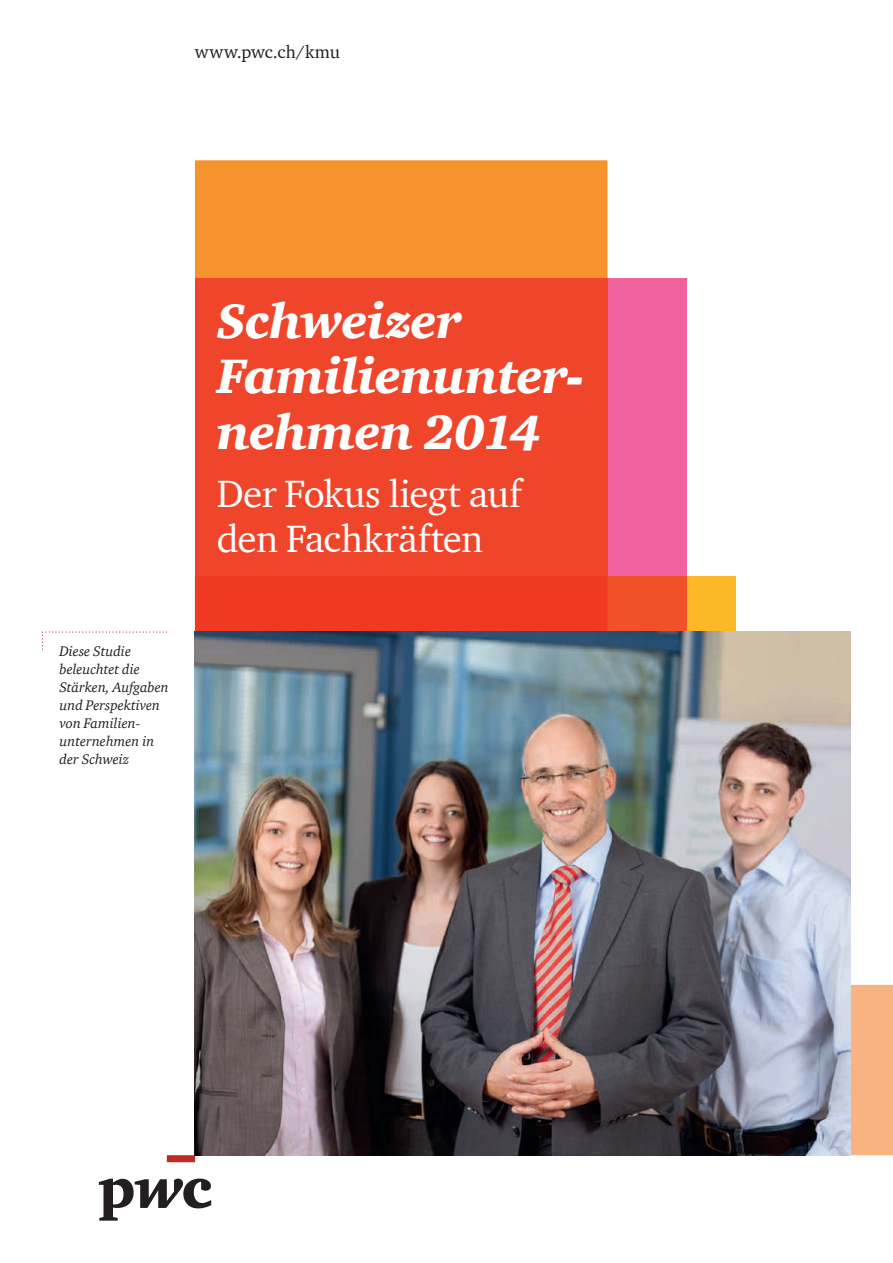
<style>
.page{position:relative;width:893px;height:1263px;background:#fff}
.page>*{position:absolute;margin:0;border:0;box-sizing:border-box;transform-origin:0 0}
.t1{font:italic 900 49.5px/55.5px "ITC Charter Com";letter-spacing:-.015em;color:#fff}
.t2{font:39px/45px "ITC Charter Com";letter-spacing:-.015em;color:#fff}
.t3{font:18px "ITC Charter Com";letter-spacing:.015em;color:#231f20}
.t4{font:italic 14.25px/18px "ITC Charter Com";color:#231f20}
</style>
<div class="page">
<div style="left:850px;top:985px;width:43px;height:170px;background:#f9b281"></div>
<div style="left:195px;top:160px;width:412px;height:118px;background:#f7932e"></div>
<div style="left:686px;top:576px;width:50px;height:409px;background:#fcb825"></div>
<svg style="left:167px;top:1155px;width:28px;height:7px"></svg>
<svg style="left:99px;top:1178px;width:112px;height:42px"></svg>
<div style="left:607px;top:278px;width:79px;height:298px;background:#f0639e"></div>
<div style="left:195px;top:278px;width:412px;height:298px;background:#ef452b"></div>
<div style="left:607px;top:576px;width:79px;height:409px;background:#f05128"></div>
<div style="left:195px;top:576px;width:412px;height:55px;background:#ef3923"></div>
<img style="left:195px;top:631px;width:655px;height:524px">
<svg style="left:42px;top:631px;width:125px;height:19px"></svg>
<p class="t3" style="left:195px;top:40px;width:146px">www.pwc.ch/kmu</p>
<p class="t4" style="left:60px;top:642px;width:111px">Diese Studie beleuchtet die<br>Stärken, Aufgaben und Perspektiven von Familien&shy;unternehmen in der Schweiz</p>
<h1 class="t1" style="left:217px;top:293px;width:368px">Schweizer<br>Familienunter&shy;nehmen 2014</h1>
<h2 class="t2" style="left:217px;top:470px;width:306px">Der Fokus liegt auf den Fachkräften</h2>
</div>
